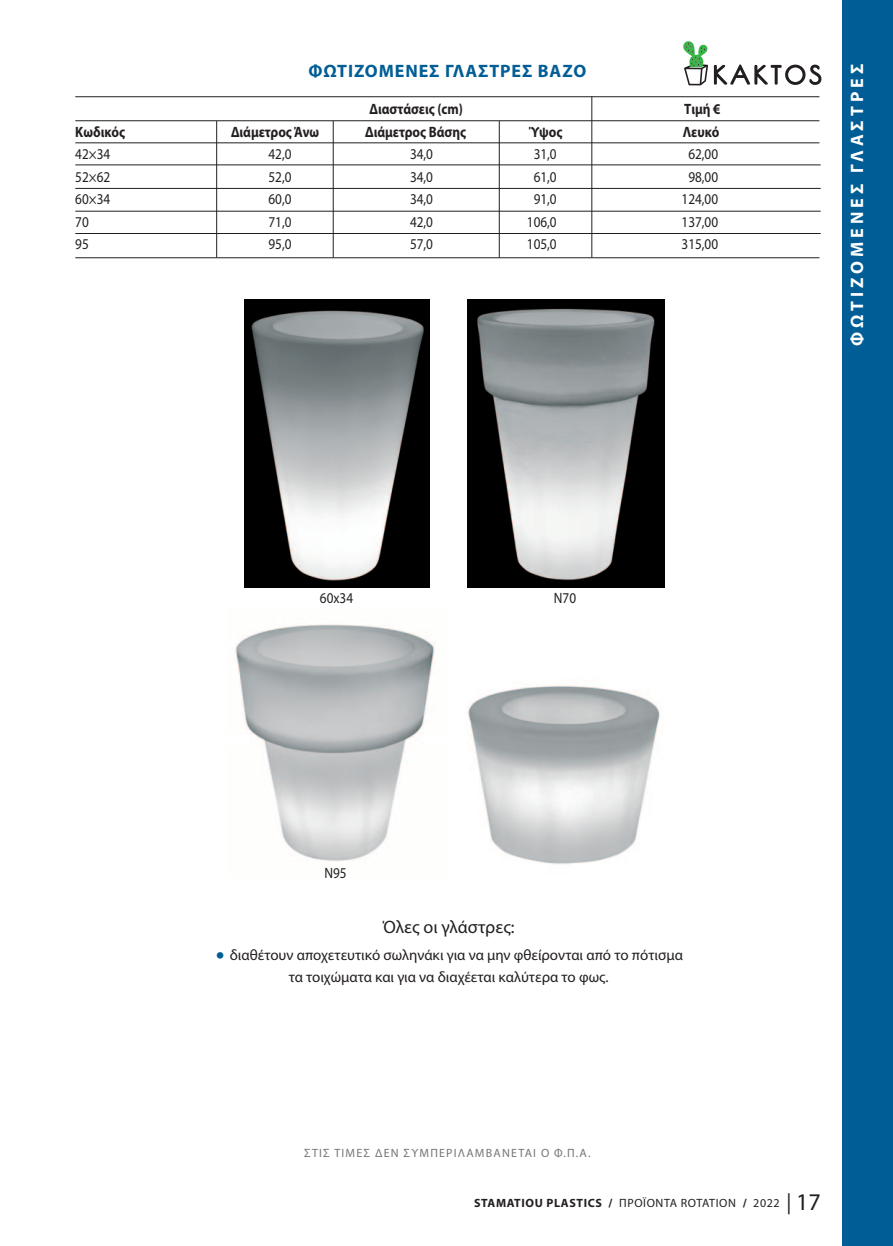
<style>
.page{position:relative;width:893px;height:1246px;background:#fff}
.page>*{position:absolute;margin:0;border:0;box-sizing:border-box;transform-origin:0 0}
.t1{font:700 18px "Myriad Pro";letter-spacing:.05em;color:#005d95}
.t2{font:700 18px "Myriad Pro";letter-spacing:.22em;color:#fff}
.t3{font:18px "Myriad Pro";color:#231f20}
.t4{font:15px "Myriad Pro";color:#231f20;scale:.88 1}
.t5{font:15px/22.5px "Myriad Pro";color:#231f20;text-align:center}
.t6{font:700 15px "Myriad Pro";color:#231f20;scale:.88 1}
.t7{font:12px "Myriad Pro";letter-spacing:.05em;color:#231f20}
.t8{font:12px "Myriad Pro";letter-spacing:.1em;color:#757679}
.s1{font-family:"UB Helvetica";color:#005d95}
.s2{font-weight:700}
.s3{font-size:21px}
.s4{font-size:24px}
</style>
<div class="page">
<div style="left:842px;top:0;width:51px;height:1246px;background:#005d95"></div>
<hr style="left:591px;top:96px;width:1px;height:161px;background:#231f20">
<hr style="left:499px;top:121px;width:1px;height:136px;background:#231f20">
<hr style="left:333px;top:121px;width:1px;height:136px;background:#231f20">
<hr style="left:216px;top:121px;width:1px;height:136px;background:#231f20">
<hr style="left:75px;top:143px;width:744px;height:1px;background:#231f20">
<hr style="left:75px;top:165px;width:746px;height:1px;background:#231f20">
<hr style="left:75px;top:188px;width:746px;height:1px;background:#231f20">
<hr style="left:75px;top:211px;width:746px;height:1px;background:#231f20">
<hr style="left:75px;top:233px;width:746px;height:1px;background:#231f20">
<hr style="left:75px;top:257px;width:744px;height:1px;background:#231f20">
<hr style="left:75px;top:120px;width:744px;height:1px;background:#231f20">
<hr style="left:75px;top:96px;width:744px;height:1px;background:#231f20">
<img style="left:244px;top:299px;width:185px;height:289px">
<img style="left:467px;top:299px;width:197px;height:289px">
<img style="left:235px;top:624px;width:200px;height:238px">
<img style="left:468px;top:685px;width:192px;height:180px">
<svg style="left:714px;top:64px;width:107px;height:21px"></svg>
<svg style="left:683px;top:41px;width:25px;height:44px"></svg>
<p class="t1" style="left:308px;top:61px;width:279px">ΦΩΤΙΖΟΜΕΝΕΣ ΓΛΑΣΤΡΕΣ ΒΑΖΟ</p>
<p class="t6" style="left:369px;top:100px;width:108px">Διαστάσεις (cm)</p>
<p class="t6" style="left:684px;top:100px;width:43px">Τιμή €</p>
<p class="t6" style="left:75px;top:123px;width:58px">Κωδικός</p>
<p class="t6" style="left:231px;top:123px;width:102px">Διάμετρος Άνω</p>
<p class="t6" style="left:365px;top:123px;width:116px">Διάμετρος Βάσης</p>
<p class="t6" style="left:529px;top:123px;width:39px">Ύψος</p>
<p class="t6" style="left:683px;top:123px;width:43px">Λευκό</p>
<p class="t4" style="left:75px;top:149px;width:41px">42×34</p>
<p class="t4" style="left:268px;top:149px;width:28px">42,0</p>
<p class="t4" style="left:410px;top:149px;width:28px">34,0</p>
<p class="t4" style="left:534px;top:149px;width:28px">31,0</p>
<p class="t4" style="left:688px;top:149px;width:35px">62,00</p>
<p class="t4" style="left:75px;top:171px;width:41px">52×62</p>
<p class="t4" style="left:268px;top:171px;width:28px">52,0</p>
<p class="t4" style="left:410px;top:171px;width:28px">34,0</p>
<p class="t4" style="left:534px;top:171px;width:28px">61,0</p>
<p class="t4" style="left:688px;top:171px;width:35px">98,00</p>
<p class="t4" style="left:75px;top:194px;width:41px">60×34</p>
<p class="t4" style="left:268px;top:194px;width:28px">60,0</p>
<p class="t4" style="left:410px;top:194px;width:28px">34,0</p>
<p class="t4" style="left:534px;top:194px;width:28px">91,0</p>
<p class="t4" style="left:682px;top:194px;width:43px">124,00</p>
<p class="t4" style="left:75px;top:216px;width:17px">70</p>
<p class="t4" style="left:268px;top:216px;width:28px">71,0</p>
<p class="t4" style="left:410px;top:216px;width:28px">42,0</p>
<p class="t4" style="left:527px;top:216px;width:35px">106,0</p>
<p class="t4" style="left:682px;top:216px;width:43px">137,00</p>
<p class="t4" style="left:75px;top:239px;width:17px">95</p>
<p class="t4" style="left:268px;top:239px;width:28px">95,0</p>
<p class="t4" style="left:410px;top:239px;width:28px">57,0</p>
<p class="t4" style="left:527px;top:239px;width:35px">105,0</p>
<p class="t4" style="left:682px;top:239px;width:43px">315,00</p>
<p class="t4" style="left:320px;top:593px;width:39px">60x34</p>
<p class="t4" style="left:554px;top:593px;width:27px">N70</p>
<p class="t2" style="left:846px;top:346px;width:283px;rotate:-90deg">ΦΩΤΙΖΟΜΕΝΕΣ ΓΛΑΣΤΡΕΣ</p>
<p class="t4" style="left:324px;top:867px;width:27px">N95</p>
<p class="t3" style="left:383px;top:920px;width:133px">Όλες οι γλάστρες:</p>
<p class="t5" style="left:214px;top:945px;width:470px"><span class="s1">•</span> διαθέτουν αποχετευτικό σωληνάκι για να μην φθείρονται από το πότισμα τα τοιχώματα και για να διαχέεται καλύτερα το φως.</p>
<p class="t8" style="left:304px;top:1149px;width:288px">ΣΤΙΣ ΤΙΜΕΣ ΔΕΝ ΣΥΜΠΕΡΙΛΑΜΒΑΝΕΤΑΙ Ο Φ.Π.Α.</p>
<p class="t7" style="left:474px;top:1199px;width:348px"><span class="s2">STAMATIOU PLASTICS /</span> ΠΡΟΪΟΝΤΑ ROTATION <span class="s2">/</span> 2022 <span class="s3">|</span> <span class="s4">17</span></p>
</div>
